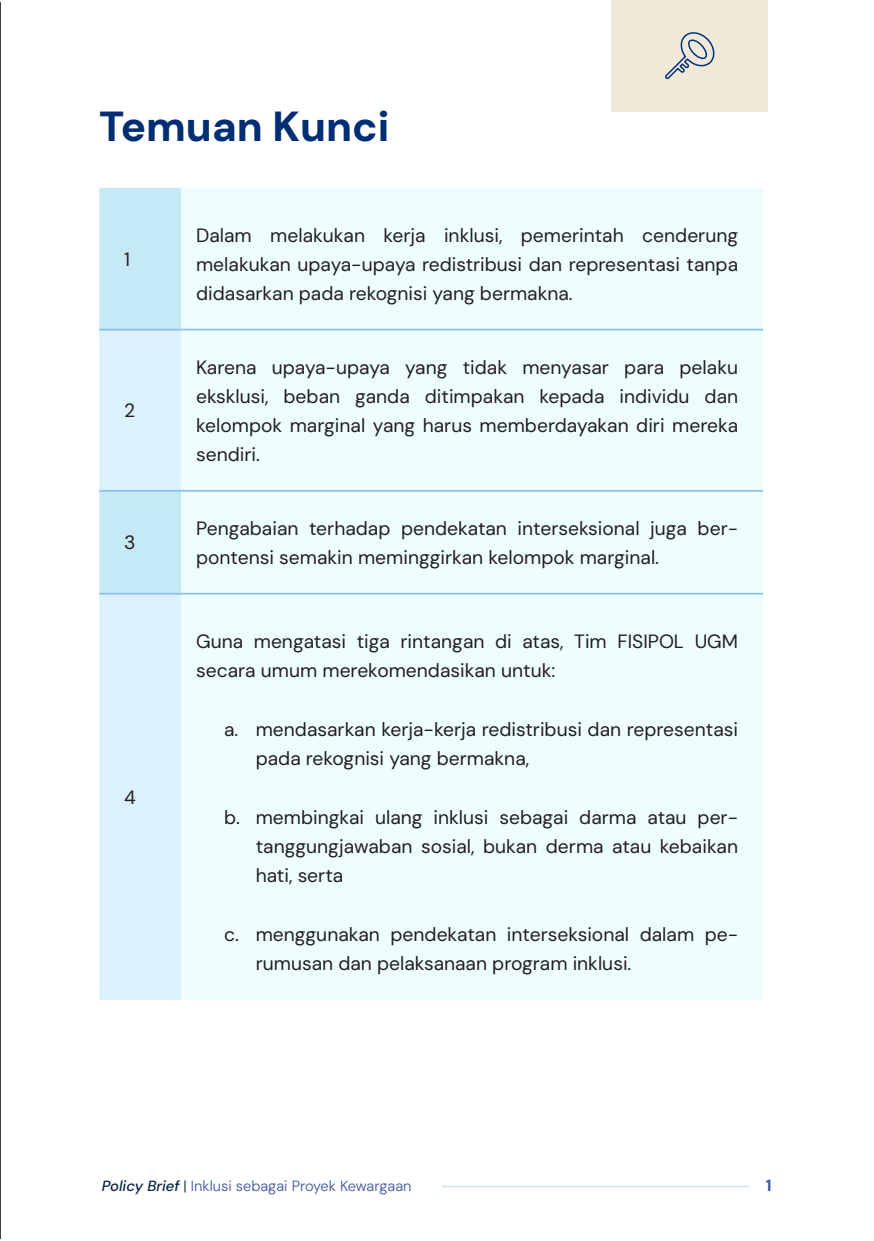
<style>
.page{position:relative;width:874px;height:1241px;background:#fff}
.page>*{position:absolute;margin:0;border:0;box-sizing:border-box;transform-origin:0 0}
.t1{font:800 42px "DM Sans 18 pt";color:#002e72}
.Body{font:19.25px/29.2px "DM Sans 18 pt";color:#231f20}
.list{font:19.25px "DM Sans 18 pt";color:#231f20}
.t2{font:700 16.28px "DM Sans 18 pt";color:#3d579e}
.t3{font:300 14.7px "DM Sans 18 pt";color:#3d579e}
.s1{font-weight:500;font-style:italic;color:#052145}
.s2{color:#052145}
</style>
<div class="page">
<hr style="left:441px;top:1185px;width:308px;height:2px;background:#cce0f2">
<svg style="left:0;top:2px;width:1px;height:1236px"></svg>
<div style="left:99px;top:188px;width:82px;height:141px;background:#c6eaf5"></div>
<div style="left:181px;top:188px;width:581px;height:811px;background:#eefeff"></div>
<svg style="left:99px;top:330px;width:82px;height:669px;background:#d7effa"></svg>
<div style="left:181px;top:330px;width:581px;height:262px;background:#eefeff"></div>
<hr style="left:181px;top:329px;width:581px;height:1px;background:#8fbdeb">
<hr style="left:181px;top:592px;width:581px;height:2px;background:#8fbdeb">
<hr style="left:99px;top:329px;width:82px;height:1px;background:#8fbdeb">
<hr style="left:99px;top:592px;width:82px;height:2px;background:#8fbdeb">
<hr style="left:99px;top:490px;width:82px;height:1px;background:#8fbdeb">
<hr style="left:181px;top:490px;width:581px;height:1px;background:#8fbdeb">
<div style="left:611px;top:0;width:156px;height:111px;background:#f0e8d9"></div>
<svg style="left:665px;top:32px;width:50px;height:48px"></svg>
<h1 class="t1" style="left:99px;top:100px;width:291px">Temuan Kunci</h1>
<p class="Body" style="left:124px;top:244px;width:7px">1</p>
<p class="Body" style="left:124px;top:396px;width:13px">2</p>
<p class="Body" style="left:124px;top:528px;width:13px">3</p>
<p class="list" style="left:124px;top:785px;width:13px">4</p>
<p class="Body" style="left:196px;top:220px;width:543px;text-align:justify">Dalam melakukan kerja inklusi, pemerintah cenderung melakukan upaya-upaya redistribusi dan representasi tanpa didasarkan pada rekognisi yang bermakna.</p>
<p class="Body" style="left:196px;top:352px;width:543px;text-align:justify">Karena upaya-upaya yang tidak menyasar para pelaku eksklusi, beban ganda ditimpakan kepada individu dan kelompok marginal yang harus memberdayakan diri mereka sendiri.</p>
<p class="Body" style="left:196px;top:513px;width:543px">Pengabaian terhadap pendekatan interseksional juga ber&shy;pontensi semakin meminggirkan kelompok marginal.</p>
<p class="Body" style="left:196px;top:626px;width:543px">Guna mengatasi tiga rintangan di atas, Tim FISIPOL UGM secara umum merekomendasikan untuk:</p>
<p class="Body" style="left:255px;top:714px;width:483px;text-indent:-31px">a. mendasarkan kerja-kerja redistribusi dan representasi pada rekognisi yang bermakna,</p>
<p class="Body" style="left:255px;top:802px;width:483px;text-align:justify;text-indent:-31px">b. membingkai ulang inklusi sebagai darma atau per&shy;tanggungjawaban sosial, bukan derma atau kebaikan hati, serta</p>
<p class="Body" style="left:255px;top:919px;width:483px;text-indent:-31px">c. menggunakan pendekatan interseksional dalam pe&shy;rumusan dan pelaksanaan program inklusi.</p>
<p class="t3" style="left:102px;top:1176px;width:311px"><span class="s1">Policy Brief</span> <span class="s2">|</span> Inklusi sebagai Proyek Kewargaan</p>
<p class="t2" style="left:765px;top:1174px;width:7px">1</p>
</div>
